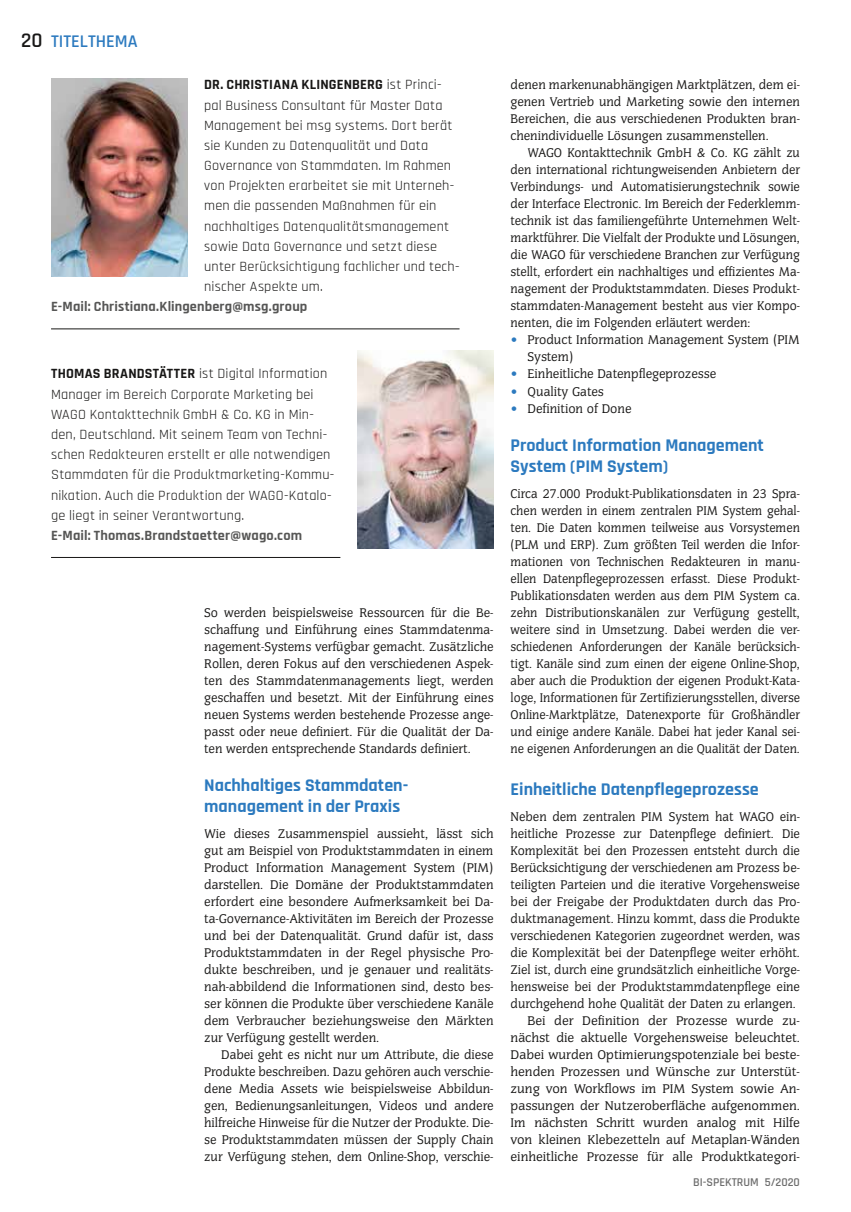
<style>
.page{position:relative;width:851px;height:1212px;background:#fff}
.page>*{position:absolute;margin:0;border:0;box-sizing:border-box;transform-origin:0 0}
.t1{font:700 18px/21.3px "Rajdhani";color:#2c7abf}
.t2{font:600 18px "Rajdhani";color:#2c7abf}
.t3{font:14.25px/20.2px "Rajdhani";letter-spacing:.01em;color:#181716}
.t4{font:700 14.25px "Rajdhani";letter-spacing:.01em;color:#565655}
.t5{font:13.5px/17px "Congress SB";color:#181716;text-align:justify}
.t6{font:13.5px/17px "Congress SB";color:#181716;text-align:justify;scale:.96 1}
.t7{font:600 12px "Rajdhani";color:#6e6e6e}
.s1{font-size:21px;color:#181716}
.s2{font-weight:700}
.s3{color:#2c7abf}
</style>
<div class="page">
<hr style="left:51px;top:328px;width:408px;height:1px;background:#181716">
<hr style="left:51px;top:557px;width:289px;height:1px;background:#181716">
<img style="left:51px;top:79px;width:136px;height:197px">
<img style="left:357px;top:351px;width:136px;height:198px">
<h1 class="t2" style="left:21px;top:30px;width:118px"><span class="s1">20</span> TITELTHEMA</h1>
<p class="t3" style="left:204px;top:75px;width:257px"><span class="s2">DR. CHRISTIANA KLINGENBERG</span> ist Princi&shy;pal Business Consultant für Master Data Management bei msg systems. Dort berät sie Kunden zu Datenqualität und Data Governance von Stammdaten. Im Rahmen von Projekten erarbeitet sie mit Unterneh&shy;men die passenden Maßnahmen für ein nachhaltiges Datenqualitätsmanagement sowie Data Governance und setzt diese unter Berücksichtigung fachlicher und tech&shy;nischer Aspekte um.</p>
<p class="t4" style="left:51px;top:298px;width:258px">E-Mail: Christiana.Klingenberg@msg.group</p>
<p class="t3" style="left:51px;top:364px;width:285px"><span class="s2">THOMAS BRANDSTÄTTER</span> ist Digital Information Manager im Bereich Corporate Marketing bei WAGO Kontakttechnik GmbH &amp; Co. KG in Min&shy;den, Deutschland. Mit seinem Team von Techni&shy;schen Redakteuren erstellt er alle notwendigen Stammdaten für die Produktmarketing-Kommu&shy;nikation. Auch die Produktion der WAGO-Katalo&shy;ge liegt in seiner Verantwortung.</p>
<p class="t4" style="left:51px;top:527px;width:252px">E-Mail: Thomas.Brandstaetter@wago.com</p>
<p class="t5" style="left:204px;top:604px;width:291px">So werden beispielsweise Ressourcen für die Be&shy;schaffung und Einführung eines Stammdatenma&shy;nagement-Systems verfügbar gemacht. Zusätzliche Rollen, deren Fokus auf den verschiedenen Aspek&shy;ten des Stammdatenmanagements liegt, werden geschaffen und besetzt. Mit der Einführung eines neuen Systems werden bestehende Prozesse ange&shy;passt oder neue definiert. Für die Qualität der Da&shy;ten werden entsprechende Standards definiert.</p>
<h1 class="t1" style="left:204px;top:775px;width:205px">Nachhaltiges Stammdaten&shy;management in der Praxis</h1>
<p class="t5" style="left:204px;top:825px;width:291px">Wie dieses Zusammenspiel aussieht, lässt sich gut am Beispiel von Produktstammdaten in einem Product Information Management System (PIM) darstellen. Die Domäne der Produktstammdaten erfordert eine besondere Aufmerksamkeit bei Da&shy;ta-Governance-Aktivitäten im Bereich der Prozesse und bei der Datenqualität. Grund dafür ist, dass Produktstammdaten in der Regel physische Pro&shy;dukte beschreiben, und je genauer und realitäts&shy;nah-abbildend die Informationen sind, desto bes&shy;ser können die Produkte über verschiedene Kanäle dem Verbraucher beziehungsweise den Märkten zur Verfügung gestellt werden.</p>
<p class="t5" style="left:204px;top:1046px;width:291px;text-indent:17px">Dabei geht es nicht nur um Attribute, die diese Produkte beschreiben. Dazu gehören auch verschie&shy;dene Media Assets wie beispielsweise Abbildun&shy;gen, Bedienungsanleitungen, Videos und andere hilfreiche Hinweise für die Nutzer der Produkte. Die&shy;se Produktstammdaten müssen der Supply Chain zur Verfügung stehen, dem Online-Shop, verschie-</p>
<p class="t5" style="left:510px;top:77px;width:291px">denen markenunabhängigen Marktplätzen, dem ei&shy;genen Vertrieb und Marketing sowie den internen Bereichen, die aus verschiedenen Produkten bran&shy;chenindividuelle Lösungen zusammenstellen.</p>
<p class="t5" style="left:510px;top:145px;width:291px;text-indent:17px">WAGO Kontakttechnik GmbH &amp; Co. KG zählt zu den international richtungweisenden Anbietern der Verbindungs- und Automatisierungstechnik sowie der Interface Electronic. Im Bereich der Federklemm&shy;technik ist das familiengeführte Unternehmen Welt&shy;marktführer. Die Vielfalt der Produkte und Lösungen, die WAGO für verschiedene Branchen zur Verfügung stellt, erfordert ein nachhaltiges und effizientes Ma&shy;nagement der Produktstammdaten. Dieses Produkt&shy;stammdaten-Management besteht aus vier Kompo&shy;nenten, die im Folgenden erläutert werden:</p>
<p class="t5" style="left:527px;top:332px;width:274px;text-indent:-17px"><span class="s3">•</span> Product Information Management System (PIM<br>System)</p>
<p class="t5" style="left:510px;top:366px;width:207px"><span class="s3">•</span> Einheitliche Datenpflegeprozesse</p>
<p class="t5" style="left:510px;top:383px;width:95px"><span class="s3">•</span> Quality Gates</p>
<p class="t5" style="left:510px;top:400px;width:122px"><span class="s3">•</span> Definition of Done</p>
<h1 class="t1" style="left:510px;top:435px;width:255px">Product Information Management<br>System (PIM System)</h1>
<p class="t6" style="left:510px;top:485px;width:303px">Circa 27.000 Produkt-Publikationsdaten in 23 Spra&shy;chen werden in einem zentralen PIM System gehal&shy;ten. Die Daten kommen teilweise aus Vorsystemen (PLM und ERP). Zum größten Teil werden die Infor&shy;mationen von Technischen Redakteuren in manu&shy;ellen Datenpflegeprozessen erfasst. Diese Produkt-Publikationsdaten werden aus dem PIM System ca. zehn Distributionskanälen zur Verfügung gestellt, weitere sind in Umsetzung. Dabei werden die ver&shy;schiedenen Anforderungen der Kanäle berücksich&shy;tigt. Kanäle sind zum einen der eigene Online-Shop, aber auch die Produktion der eigenen Produkt-Kata&shy;loge, Informationen für Zertifizierungsstellen, diverse Online-Marktplätze, Datenexporte für Großhändler und einige andere Kanäle. Dabei hat jeder Kanal sei&shy;ne eigenen Anforderungen an die Qualität der Daten.</p>
<h1 class="t1" style="left:510px;top:779px;width:250px">Einheitliche Datenpflegeprozesse</h1>
<p class="t5" style="left:510px;top:808px;width:291px">Neben dem zentralen PIM System hat WAGO ein-</p>
<p class="t5" style="left:510px;top:825px;width:291px">heitliche Prozesse zur Datenpflege definiert. Die</p>
<p class="t5" style="left:510px;top:842px;width:291px">Komplexität bei den Prozessen entsteht durch die</p>
<p class="t5" style="left:510px;top:859px;width:291px">Berücksichtigung der verschiedenen am Prozess be-</p>
<p class="t5" style="left:510px;top:876px;width:291px">teiligten Parteien und die iterative Vorgehensweise</p>
<p class="t5" style="left:510px;top:893px;width:291px">bei der Freigabe der Produktdaten durch das Pro-</p>
<p class="t5" style="left:510px;top:910px;width:291px">duktmanagement. Hinzu kommt, dass die Produkte</p>
<p class="t5" style="left:510px;top:927px;width:291px">verschiedenen Kategorien zugeordnet werden, was</p>
<p class="t5" style="left:510px;top:944px;width:291px">die Komplexität bei der Datenpflege weiter erhöht.</p>
<p class="t5" style="left:510px;top:961px;width:291px">Ziel ist, durch eine grundsätzlich einheitliche Vorge-</p>
<p class="t5" style="left:510px;top:978px;width:291px">hensweise bei der Produktstammdatenpflege eine</p>
<p class="t5" style="left:510px;top:995px;width:286px">durchgehend hohe Qualität der Daten zu erlangen.</p>
<p class="t5" style="left:527px;top:1012px;width:274px">Bei der Definition der Prozesse wurde zu-</p>
<p class="t5" style="left:510px;top:1029px;width:291px">nächst die aktuelle Vorgehensweise beleuchtet.</p>
<p class="t5" style="left:510px;top:1046px;width:291px">Dabei wurden Optimierungspotenziale bei beste-</p>
<p class="t5" style="left:510px;top:1063px;width:291px">henden Prozessen und Wünsche zur Unterstüt-</p>
<p class="t5" style="left:510px;top:1080px;width:291px">zung von Workflows im PIM System sowie An-</p>
<p class="t5" style="left:510px;top:1097px;width:291px">passungen der Nutzeroberfläche aufgenommen.</p>
<p class="t5" style="left:510px;top:1114px;width:291px">Im nächsten Schritt wurden analog mit Hilfe</p>
<p class="t5" style="left:510px;top:1131px;width:291px">von kleinen Klebezetteln auf Metaplan-Wänden</p>
<p class="t5" style="left:510px;top:1148px;width:291px">einheitliche Prozesse für alle Produktkategori-</p>
<p class="t7" style="left:693px;top:1175px;width:108px">BI-SPEKTRUM 5/2020</p>
</div>
